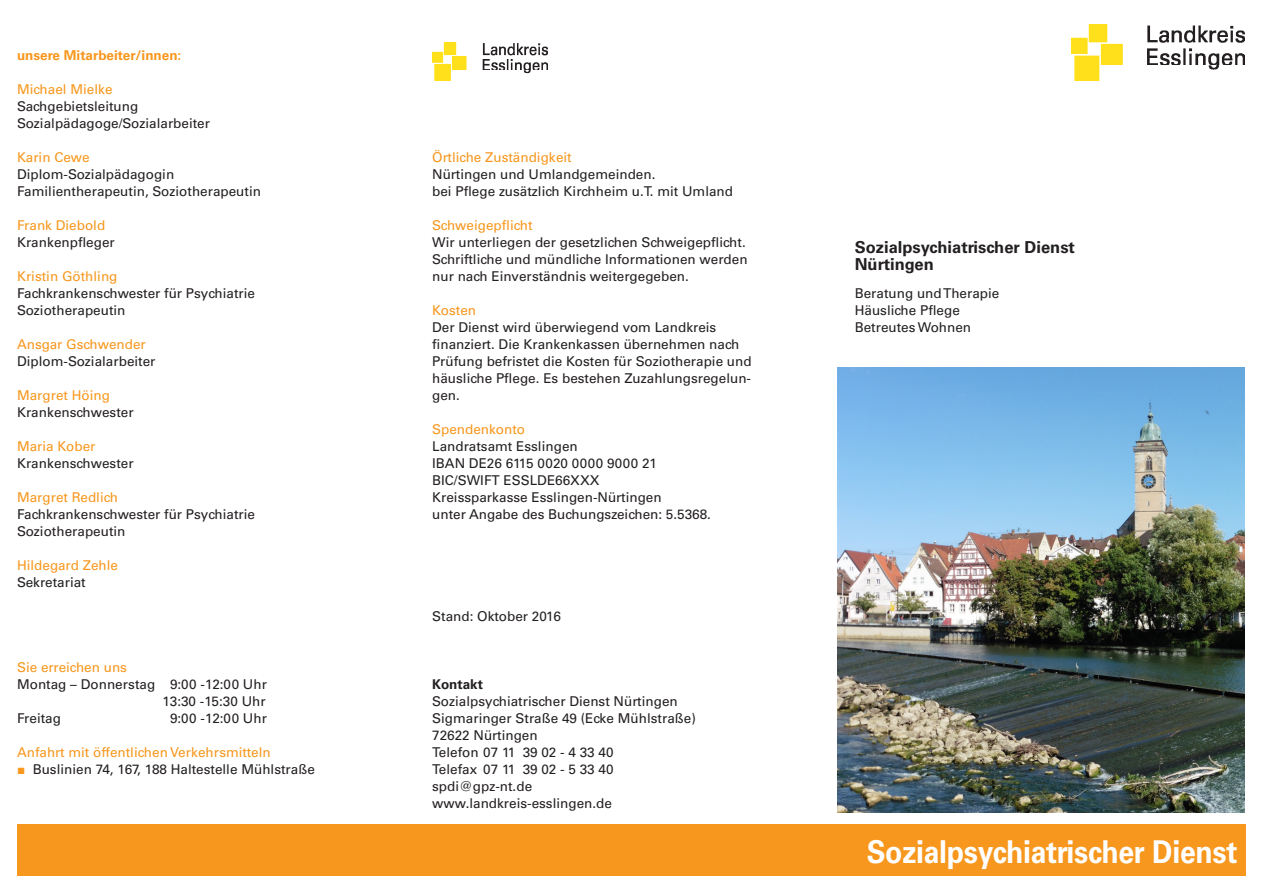
<style>
.page{position:relative;width:1263px;height:893px;background:#fff}
.page>*{position:absolute;margin:0;border:0;box-sizing:border-box;transform-origin:0 0}
.t1{font:700 31.5px "Univers LT Std";letter-spacing:-.01em;color:#fff;scale:.9 1}
.t2{font:700 16.5px "Univers LT Std";color:#231f20}
.Absatzformat_2{font:13.5px/17px "Univers LT Std";color:#231f20;text-align:justify}
.Absatzformat_2-2{font:13.5px "Univers LT Std";color:#f7971d}
.t3{font:700 13.5px "Univers LT Std";color:#f7971d}
.Absatzformat_2-3{font:700 13.5px "Univers LT Std";color:#231f20}
.s1{font-family:"Arial";color:#f7971d}
</style>
<div class="page">
<div style="left:17px;top:825px;width:1229px;height:51px;background:#f7971d"></div>
<img style="left:432px;top:43px;width:116px;height:37px">
<img style="left:1072px;top:24px;width:172px;height:57px">
<img style="left:838px;top:368px;width:406px;height:444px">
<p class="t3" style="left:17px;top:47px;width:166px">unsere Mitarbeiter/innen:</p>
<p class="Absatzformat_2-2" style="left:17px;top:81px;width:97px">Michael Mielke</p>
<p class="Absatzformat_2" style="left:17px;top:97px;width:123px">Sachgebietsleitung</p>
<p class="Absatzformat_2" style="left:17px;top:114px;width:195px">Sozialpädagoge/Sozialarbeiter</p>
<p class="Absatzformat_2-2" style="left:17px;top:149px;width:74px">Karin Cewe</p>
<p class="Absatzformat_2" style="left:17px;top:165px;width:159px">Diplom-Sozialpädagogin</p>
<p class="Absatzformat_2" style="left:17px;top:182px;width:245px">Familientherapeutin, Soziotherapeutin</p>
<p class="Absatzformat_2-2" style="left:17px;top:217px;width:90px">Frank Diebold</p>
<p class="Absatzformat_2" style="left:17px;top:233px;width:99px">Krankenpfleger</p>
<p class="Absatzformat_2-2" style="left:17px;top:268px;width:102px">Kristin Göthling</p>
<p class="Absatzformat_2" style="left:17px;top:284px;width:240px">Fachkrankenschwester für Psychiatrie</p>
<p class="Absatzformat_2" style="left:17px;top:301px;width:110px">Soziotherapeutin</p>
<p class="Absatzformat_2-2" style="left:17px;top:336px;width:130px">Ansgar Gschwender</p>
<p class="Absatzformat_2" style="left:17px;top:352px;width:140px">Diplom-Sozialarbeiter</p>
<p class="Absatzformat_2-2" style="left:17px;top:387px;width:95px">Margret Höing</p>
<p class="Absatzformat_2" style="left:17px;top:404px;width:118px">Krankenschwester</p>
<p class="Absatzformat_2-2" style="left:17px;top:438px;width:80px">Maria Kober</p>
<p class="Absatzformat_2" style="left:17px;top:455px;width:118px">Krankenschwester</p>
<p class="Absatzformat_2-2" style="left:17px;top:489px;width:103px">Margret Redlich</p>
<p class="Absatzformat_2" style="left:17px;top:506px;width:240px">Fachkrankenschwester für Psychiatrie</p>
<p class="Absatzformat_2" style="left:17px;top:523px;width:110px">Soziotherapeutin</p>
<p class="Absatzformat_2-2" style="left:17px;top:557px;width:103px">Hildegard Zehle</p>
<p class="Absatzformat_2" style="left:17px;top:574px;width:70px">Sekretariat</p>
<p class="Absatzformat_2-2" style="left:17px;top:659px;width:112px">Sie erreichen uns</p>
<p class="Absatzformat_2" style="left:17px;top:676px;width:251px">Montag – Donnerstag 9:00 -12:00 Uhr</p>
<p class="Absatzformat_2" style="left:163px;top:693px;width:105px">13:30 -15:30 Uhr</p>
<p class="Absatzformat_2" style="left:17px;top:710px;width:45px">Freitag</p>
<p class="Absatzformat_2" style="left:170px;top:710px;width:98px">9:00 -12:00 Uhr</p>
<p class="Absatzformat_2-2" style="left:17px;top:744px;width:255px">Anfahrt mit öffentlichen Verkehrsmitteln</p>
<p class="Absatzformat_2" style="left:17px;top:761px;width:299px"><span class="s1">■</span> Buslinien 74, 167, 188 Haltestelle Mühlstraße</p>
<p class="Absatzformat_2-2" style="left:432px;top:149px;width:141px">Örtliche Zuständigkeit</p>
<p class="Absatzformat_2" style="left:432px;top:165px;width:225px">Nürtingen und Umlandgemeinden.</p>
<p class="Absatzformat_2" style="left:432px;top:182px;width:302px">bei Pflege zusätzlich Kirchheim u.T. mit Umland</p>
<p class="Absatzformat_2-2" style="left:432px;top:217px;width:102px">Schweigepflicht</p>
<p class="Absatzformat_2" style="left:432px;top:233px;width:315px">Wir unterliegen der gesetzlichen Schweigepflicht.</p>
<p class="Absatzformat_2" style="left:432px;top:250px;width:317px">Schriftliche und mündliche Informationen werden</p>
<p class="Absatzformat_2" style="left:432px;top:267px;width:258px">nur nach Einverständnis weitergegeben.</p>
<p class="Absatzformat_2-2" style="left:432px;top:302px;width:45px">Kosten</p>
<p class="Absatzformat_2" style="left:432px;top:318px;width:286px">Der Dienst wird überwiegend vom Landkreis</p>
<p class="Absatzformat_2" style="left:432px;top:335px;width:309px">finanziert. Die Krankenkassen übernehmen nach</p>
<p class="Absatzformat_2" style="left:432px;top:352px;width:321px">Prüfung befristet die Kosten für Soziotherapie und häusliche Pflege. Es bestehen Zuzahlungsregelun&shy;gen.</p>
<p class="Absatzformat_2-2" style="left:432px;top:421px;width:95px">Spendenkonto</p>
<p class="Absatzformat_2" style="left:432px;top:438px;width:147px">Landratsamt Esslingen</p>
<p class="Absatzformat_2" style="left:432px;top:455px;width:226px">IBAN DE26 6115 0020 0000 9000 21</p>
<p class="Absatzformat_2" style="left:432px;top:472px;width:169px">BIC/SWIFT ESSLDE66XXX</p>
<p class="Absatzformat_2" style="left:432px;top:489px;width:231px">Kreissparkasse Esslingen-Nürtingen</p>
<p class="Absatzformat_2" style="left:432px;top:506px;width:280px">unter Angabe des Buchungszeichen: 5.5368.</p>
<p class="Absatzformat_2" style="left:432px;top:608px;width:130px">Stand: Oktober 2016</p>
<p class="Absatzformat_2-3" style="left:432px;top:676px;width:52px">Kontakt</p>
<p class="Absatzformat_2" style="left:432px;top:693px;width:247px">Sozialpsychiatrischer Dienst Nürtingen</p>
<p class="Absatzformat_2" style="left:432px;top:710px;width:265px">Sigmaringer Straße 49 (Ecke Mühlstraße)</p>
<p class="Absatzformat_2" style="left:432px;top:727px;width:107px">72622 Nürtingen</p>
<p class="Absatzformat_2" style="left:432px;top:744px;width:183px">Telefon 07 11 39 02 - 4 33 40</p>
<p class="Absatzformat_2" style="left:432px;top:761px;width:183px">Telefax 07 11 39 02 - 5 33 40</p>
<p class="Absatzformat_2" style="left:432px;top:778px;width:101px">spdi@gpz-nt.de</p>
<p class="Absatzformat_2" style="left:432px;top:795px;width:181px">www.landkreis-esslingen.de</p>
<p class="t2" style="left:855px;top:237px;width:222px">Sozialpsychiatrischer Dienst</p>
<p class="t2" style="left:855px;top:254px;width:81px">Nürtingen</p>
<p class="Absatzformat_2" style="left:855px;top:284px;width:146px">Beratung und Therapie</p>
<p class="Absatzformat_2" style="left:855px;top:301px;width:107px">Häusliche Pflege</p>
<p class="Absatzformat_2" style="left:855px;top:318px;width:118px">Betreutes Wohnen</p>
<p class="t1" style="left:867px;top:834px;width:413px">Sozialpsychiatrischer Dienst</p>
</div>
